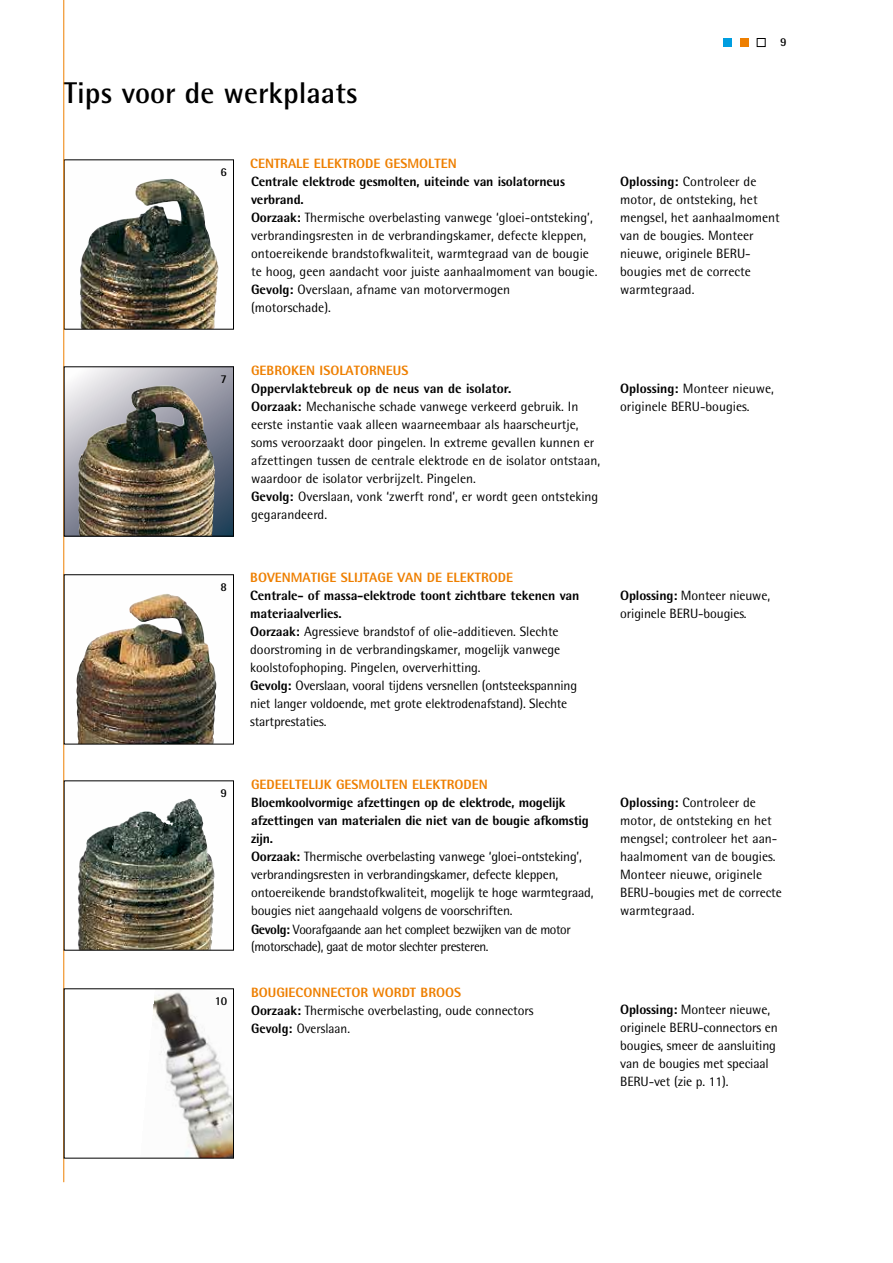
<style>
.page{position:relative;width:893px;height:1263px;background:#fff}
.page>*{position:absolute;margin:0;border:0;box-sizing:border-box;transform-origin:0 0}
.t1{font:700 30px "Agfa Rotis Semisans";color:#000}
.t2{font:13.5px/18px "Agfa Rotis Semisans";color:#000}
.t3{font:800 13.5px "Agfa Rotis Semisans";color:#ee7f00}
.t4{font:700 12px "Agfa Rotis Semisans";color:#000}
.s1{font-weight:800}
.s2{font-weight:800;color:#ee7f00}
</style>
<div class="page">
<img style="left:80px;top:179px;width:135px;height:149px">
<div style="left:64px;top:159px;width:170px;height:171px;border:1px solid #000"></div>
<hr style="left:63px;top:0;width:1px;height:1182px;background:#ee7f00">
<svg style="left:66px;top:368px;width:166px;height:166px;background:#9fa3af"></svg>
<img style="left:78px;top:385px;width:137px;height:149px">
<div style="left:64px;top:366px;width:170px;height:170px;border:1px solid #000"></div>
<img style="left:76px;top:594px;width:140px;height:148px">
<div style="left:64px;top:574px;width:170px;height:170px;border:1px solid #000"></div>
<img style="left:78px;top:798px;width:137px;height:150px">
<img style="left:121px;top:800px;width:66px;height:26px">
<img style="left:153px;top:990px;width:79px;height:166px">
<div style="left:723px;top:38px;width:8px;height:9px;background:#009ee0"></div>
<div style="left:740px;top:38px;width:9px;height:9px;background:#ee7f00"></div>
<div style="left:757px;top:38px;width:8px;height:9px;border:1px solid #000"></div>
<h1 class="t1" style="left:64px;top:75px;width:296px">Tips voor de werkplaats</h1>
<p class="t4" style="left:220px;top:165px;width:8px">6</p>
<p class="t4" style="left:220px;top:372px;width:8px">7</p>
<p class="t4" style="left:220px;top:579px;width:8px">8</p>
<p class="t4" style="left:220px;top:786px;width:8px">9</p>
<p class="t4" style="left:215px;top:993px;width:14px">10</p>
<p class="t3" style="left:250px;top:155px;width:167px">CENTRALE ELEKTRODE GESMOL</p>
<p class="t3" style="left:434px;top:155px;width:24px">TEN</p>
<p class="t2" style="left:251px;top:173px;width:348px"><span class="s1">Centrale elektrode gesmolten, uiteinde van isolatorneus verbrand.<br>Oorzaak:</span> Thermische overbelasting vanwege ‘gloei-ontsteking’, verbrandingsresten in de verbrandingskamer, defecte kleppen, ontoereikende brandstofkwaliteit, warmtegraad van de bougie te hoog, geen aandacht voor juiste aanhaalmoment van bougie.<br><span class="s1">Gevolg:</span> Overslaan, afname van motorvermogen<br>(motorschade).</p>
<p class="t3" style="left:251px;top:362px;width:49px">Gebroken</p>
<p class="t3" style="left:320px;top:362px;width:59px">isolatorneus</p>
<p class="t2" style="left:251px;top:380px;width:350px"><span class="s1">Oppervlaktebreuk op de neus van de isolator.<br>Oorzaak:</span> Mechanische schade vanwege verkeerd gebruik. In eerste instantie vaak alleen waarneembaar als haarscheurtje, soms veroorzaakt door pingelen. In extreme gevallen kunnen er afzettingen tussen de centrale elektrode en de isolator ontstaan, waardoor de isolator verbrijzelt. Pingelen.<br><span class="s1">Gevolg:</span> Overslaan, vonk ‘zwerft rond’, er wordt geen ontsteking gegarandeerd.</p>
<p class="t3" style="left:250px;top:569px;width:68px">Boven matige</p>
<p class="t3" style="left:341px;top:569px;width:128px">slijtage van de elektr</p>
<p class="t3" style="left:489px;top:569px;width:17px">ode</p>
<p class="t2" style="left:250px;top:587px;width:331px"><span class="s1">Centrale- of massa-elektrode toont zichtbare tekenen van materiaalverlies.<br>Oorzaak:</span> Agressieve brandstof of olie-additieven. Slechte doorstroming in de verbrandingskamer, mogelijk vanwege koolstofophoping. Pingelen, oververhitting.<br><span class="s1">Gevolg:</span> Overslaan, vooral tijdens versnellen (ontsteekspanning niet langer voldoende, met grote elektrodenafstand). Slechte startprestaties.</p>
<p class="t3" style="left:251px;top:776px;width:118px">GEDEELTELIJK GESMOL</p>
<p class="t3" style="left:386px;top:776px;width:104px">TEN ELEKTRODEN</p>
<p class="t2" style="left:251px;top:794px;width:344px"><span class="s1">Bloemkoolvormige afzettingen op de elektrode, mogelijk afzettingen van materialen die niet van de bougie afkomstig zijn.<br>Oorzaak:</span> Thermische overbelasting vanwege ‘gloei-ontsteking’, verbrandingsresten in verbrandingskamer, defecte kleppen, ontoereikende brandstofkwaliteit, mogelijk te hoge warmtegraad, bougies niet aangehaald volgens de voorschriften.<br><span class="s1">Gevolg:</span> Voorafgaande aan het compleet bezwijken van de motor (motorschade), gaat de motor slechter presteren.</p>
<p class="t2" style="left:251px;top:983px;width:284px"><span class="s2">BOUGIECONNECTOR WORDT BROOS<br></span><span class="s1">Oorzaak:</span> Thermische overbelasting, oude connectors<br><span class="s1">Gevolg:</span> Overslaan.</p>
<p class="t4" style="left:780px;top:34px;width:8px">9</p>
<p class="t2" style="left:620px;top:173px;width:161px"><span class="s1">Oplossing:</span> Controleer de motor, de ontsteking, het mengsel, het aanhaalmoment van de bougies. Monteer nieuwe, originele BERU&shy;bougies met de correcte warmtegraad.</p>
<p class="t2" style="left:620px;top:380px;width:155px"><span class="s1">Oplossing:</span> Monteer nieuwe, originele BERU-bougies.</p>
<p class="t2" style="left:620px;top:587px;width:151px"><span class="s1">Oplossing:</span> Monteer nieuwe, originele BERU-bougies.</p>
<p class="t2" style="left:620px;top:794px;width:163px"><span class="s1">Oplossing:</span> Controleer de motor, de ontsteking en het mengsel; controleer het aan&shy;haalmoment van de bougies.<br>Monteer nieuwe, originele<br>BERU-bougies met de correcte warmtegraad.</p>
<p class="t2" style="left:620px;top:1001px;width:159px"><span class="s1">Oplossing:</span> Monteer nieuwe, originele BERU-connectors en bougies, smeer de aansluiting van de bougies met speciaal<br>BERU-vet (zie p. 11).</p>
</div>
